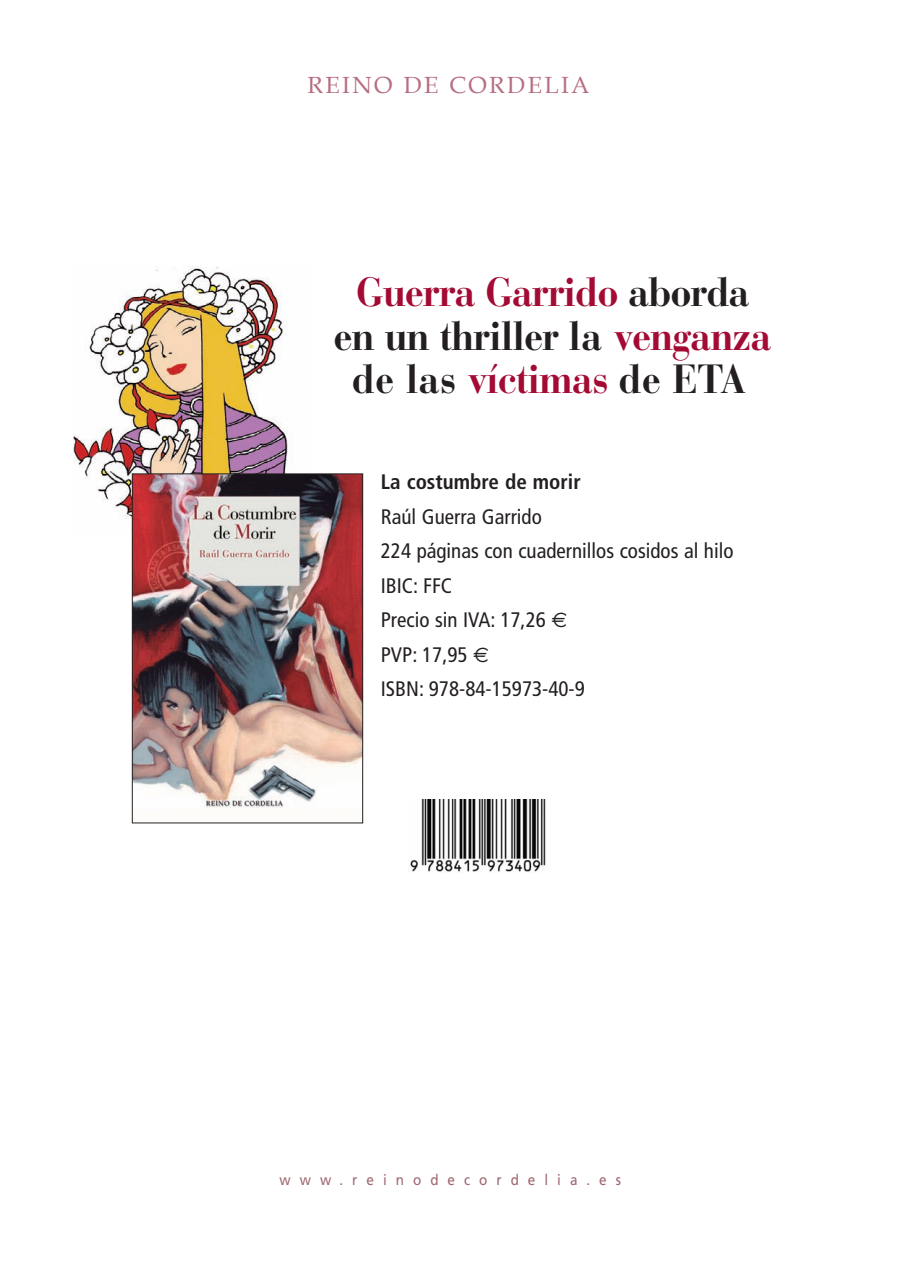
<style>
.page{position:relative;width:897px;height:1264px;background:#fff}
.page>*{position:absolute;margin:0;border:0;box-sizing:border-box;transform-origin:0 0}
.t1{font:700 40.5px/43.5px "Bauer Bodoni";letter-spacing:-.03em;color:#231f20;text-align:center;scale:.94 1}
.t2{font:23.4px "Book Antiqua";letter-spacing:.1em;color:#b66e80}
.t3{font:condensed 21px/34.5px "Frutiger";color:#231f20}
.t4{font:700 condensed 21px "Frutiger";color:#231f20}
.t5{font:15px "Frutiger";letter-spacing:.665em;color:#a06671;scale:.9 1}
.s1{color:#a30a34}
</style>
<div class="page">
<img style="left:74px;top:266px;width:239px;height:269px">
<img style="left:134px;top:476px;width:227px;height:332px">
<div style="left:132px;top:474px;width:231px;height:349px;border:1px solid #231f20"></div>
<img style="left:410px;top:799px;width:136px;height:73px">
<p class="t2" style="left:307px;top:71px;width:283px">REINO DE CORDELIA</p>
<h1 class="t1" style="left:333px;top:270px;width:467px"><span class="s1">Guerra Garrido</span> aborda en un thriller la <span class="s1">venganza </span>de las <span class="s1">víctimas</span> de ETA</h1>
<p class="t4" style="left:381px;top:469px;width:201px">La costumbre de morir</p>
<p class="t3" style="left:381px;top:499px;width:354px">Raúl Guerra Garrido<br>224 páginas con cuadernillos cosidos al hilo<br>IBIC: FFC<br>Precio sin IVA: 17,26<br>PVP: 17,95<br>ISBN: 978-84-15973-40-9</p>
<p class="t5" style="left:279px;top:1170px;width:381px">www.reinodecordelia.es</p>
</div>
